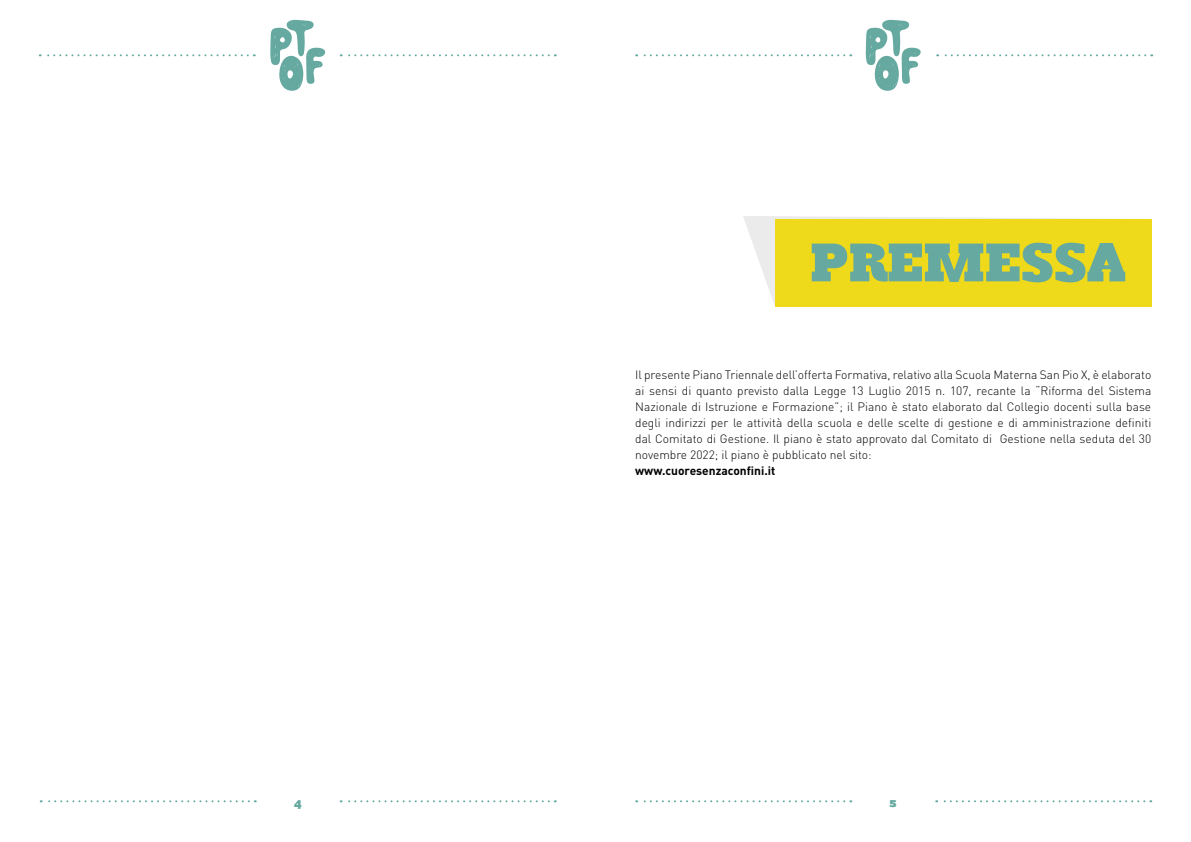
<style>
.page{position:relative;width:1191px;height:842px;background:#fff}
.page>*{position:absolute;margin:0;border:0;box-sizing:border-box;transform-origin:0 0}
.t1{font:59px "Romeral";color:#65a9a0}
.t2{font:13px "Romeral";color:#65a9a0}
.t3{font:300 12px/16px "DIN";color:#000;text-align:justify}
.t4{font:700 12px "DIN";color:#000}
</style>
<div class="page">
<svg style="left:270px;top:20px;width:55px;height:71px"></svg>
<svg style="left:865px;top:20px;width:55px;height:71px"></svg>
<svg style="left:40px;top:54px;width:208px;height:2px"></svg>
<svg style="left:636px;top:54px;width:208px;height:2px"></svg>
<svg style="left:341px;top:54px;width:208px;height:2px"></svg>
<svg style="left:937px;top:54px;width:208px;height:2px"></svg>
<svg style="left:41px;top:800px;width:208px;height:2px"></svg>
<svg style="left:636px;top:800px;width:208px;height:2px"></svg>
<svg style="left:341px;top:800px;width:208px;height:2px"></svg>
<svg style="left:936px;top:800px;width:208px;height:2px"></svg>
<svg style="left:743px;top:216px;width:351px;height:89px"></svg>
<div style="left:775px;top:219px;width:376px;height:88px;background:#eeda1b"></div>
<h1 class="t1" style="left:810px;top:227px;width:317px">PREMESSA</h1>
<p class="t3" style="left:635px;top:366px;width:517px">Il presente Piano Triennale dell’offerta Formativa, relativo alla Scuola Materna San Pio X, è elaborato ai sensi di quanto previsto dalla Legge 13 Luglio 2015 n. 107, recante la “Riforma del Sistema Nazionale di Istruzione e Formazione”; il Piano è stato elaborato dal Collegio docenti sulla base degli indirizzi per le attività della scuola e delle scelte di gestione e di amministrazione definiti dal Comitato di Gestione. Il piano è stato approvato dal Comitato di Gestione nella seduta del 30 novembre 2022; il piano è pubblicato nel sito:</p>
<p class="t4" style="left:635px;top:463px;width:142px">www.cuoresenzaconfini.it</p>
<p class="t2" style="left:294px;top:795px;width:9px">4</p>
<p class="t2" style="left:890px;top:795px;width:8px">5</p>
</div>
